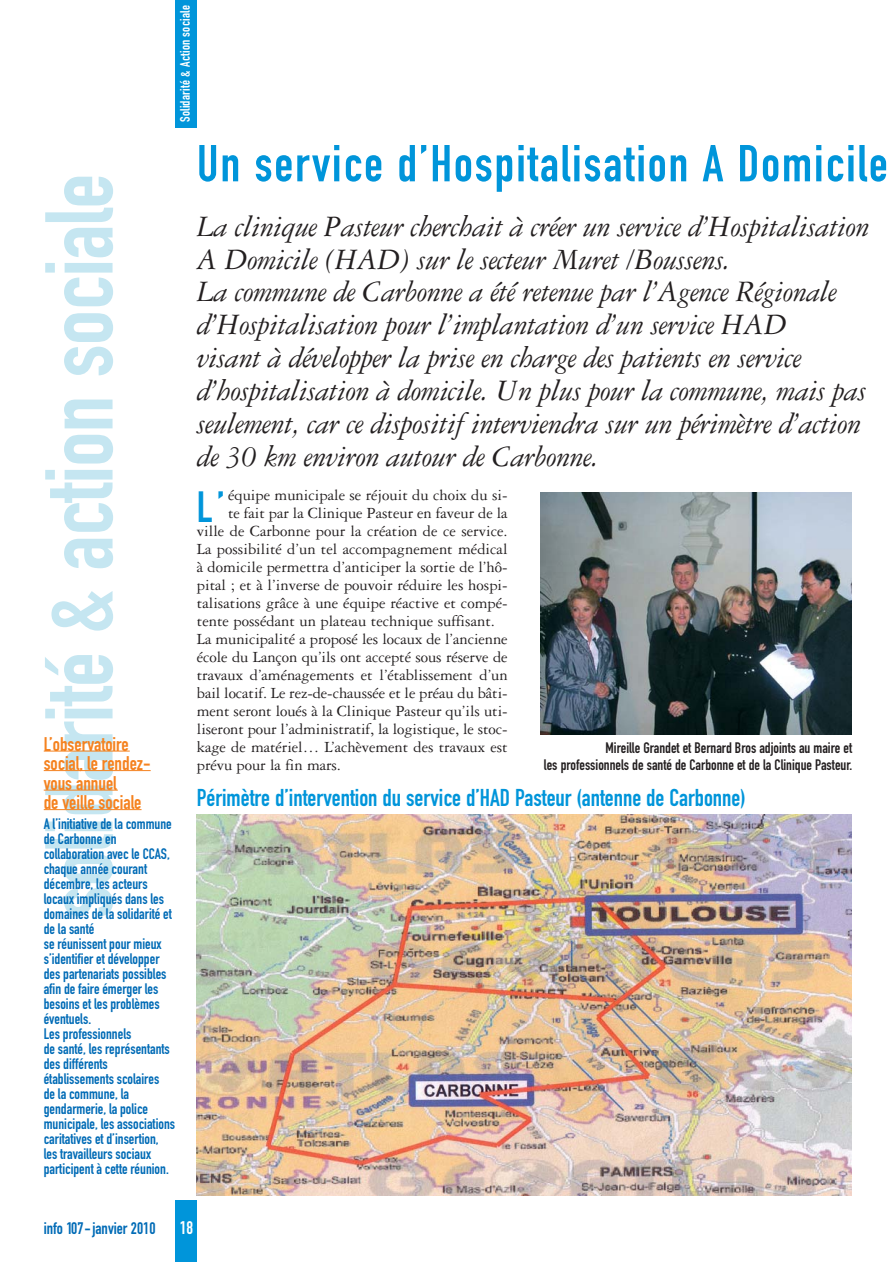
<style>
.page{position:relative;width:892px;height:1262px;background:#fff}
.page>*{position:absolute;margin:0;border:0;box-sizing:border-box;transform-origin:0 0}
.t1{font:94.5px "DIN Engschrift Alternate";letter-spacing:-.01em;color:#c5e6f1}
.t2{font:51px "DIN Engschrift Alternate";letter-spacing:.035em;color:#0095da}
.t3{font:43.05px "DIN Engschrift Alternate";color:#0095da}
.t4{font:italic 31.5px/32.8px "Garamond Three";letter-spacing:-.015em;color:#231f20}
.t5{font:24px "DIN Engschrift Alternate";color:#0095da}
.t6{font:19.5px/19.5px "DIN Engschrift Alternate";color:#f5821f}
.t7{font:18px "DIN Engschrift Alternate";color:#fff}
.t8{font:16.5px "Garamond Three";color:#231f20}
.t9{font:16.5px "DIN Engschrift Alternate";color:#006bb6}
.t10{font:15px/15px "DIN Engschrift Alternate";color:#006bb6}
.t11{font:15px/16.5px "DIN Engschrift Alternate";color:#231f20;text-align:right}
.t12{font:13.5px "DIN Engschrift Alternate";letter-spacing:.02em;color:#fff}
</style>
<div class="page">
<img style="left:43px;top:0;width:809px;height:1261px">
<p class="t12" style="left:180px;top:122px;width:118px;rotate:-90deg">Solidarité &amp; Action sociale</p>
<h1 class="t1" style="left:45px;top:918px;width:746px;rotate:-90deg">solidarité &amp; action sociale</h1>
<p class="t6" style="left:44px;top:736px;width:108px">L’observatoire social, le rendez&shy;vous annuel<br>de veille sociale</p>
<p class="t10" style="left:44px;top:817px;width:133px">A l’initiative de la commune de Carbonne en collaboration avec le CCAS, chaque année courant décembre, les acteurs locaux impliqués dans les domaines de la solidarité et de la santé<br>se réunissent pour mieux s’identifier et développer des partenariats possibles afin de faire émerger les besoins et les problèmes éventuels.<br>Les professionnels<br>de santé, les représentants des différents établissements scolaires<br>de la commune, la gendarmerie, la police municipale, les associations caritatives et d’insertion, les travailleurs sociaux participent à cette réunion.</p>
<h2 class="t2" style="left:197px;top:145px;width:692px">Un service d’Hospitalisation A Domicile</h2>
<p class="t4" style="left:197px;top:212px;width:674px">La clinique Pasteur cherchait à créer un service d’Hospitalisation A Domicile (HAD) sur le secteur Muret /Boussens.<br>La commune de Carbonne a été retenue par l’Agence Régionale d’Hospitalisation pour l’implantation d’un service HAD<br>visant à développer la prise en charge des patients en service d’hospitalisation à domicile. Un plus pour la commune, mais pas seulement, car ce dispositif interviendra sur un périmètre d’action de 30 km environ autour de Carbonne.</p>
<h3 class="t3" style="left:197px;top:491px;width:29px">L’</h3>
<p class="t8" style="left:228px;top:489px;width:281px">équipe municipale se réjouit du choix du si-</p>
<p class="t8" style="left:228px;top:507px;width:281px">te fait par la Clinique Pasteur en faveur de la</p>
<p class="t8" style="left:197px;top:525px;width:312px">ville de Carbonne pour la création de ce service.</p>
<p class="t8" style="left:197px;top:543px;width:312px">La possibilité d’un tel accompagnement médical</p>
<p class="t8" style="left:197px;top:561px;width:312px">à domicile permettra d’anticiper la sortie de l’hô-</p>
<p class="t8" style="left:197px;top:579px;width:312px">pital ; et à l’inverse de pouvoir réduire les hospi-</p>
<p class="t8" style="left:197px;top:597px;width:312px">talisations grâce à une équipe réactive et compé-</p>
<p class="t8" style="left:197px;top:615px;width:300px">tente possédant un plateau technique suffisant.</p>
<p class="t8" style="left:197px;top:633px;width:312px">La municipalité a proposé les locaux de l’ancienne</p>
<p class="t8" style="left:197px;top:651px;width:312px">école du Lançon qu’ils ont accepté sous réserve de</p>
<p class="t8" style="left:197px;top:669px;width:312px">travaux d’aménagements et l’établissement d’un</p>
<p class="t8" style="left:197px;top:687px;width:312px">bail locatif. Le rez-de-chaussée et le préau du bâti-</p>
<p class="t8" style="left:197px;top:705px;width:312px">ment seront loués à la Clinique Pasteur qu’ils uti-</p>
<p class="t8" style="left:197px;top:723px;width:312px">liseront pour l’administratif, la logistique, le stoc-</p>
<p class="t8" style="left:197px;top:741px;width:312px">kage de matériel… L’achèvement des travaux est</p>
<p class="t8" style="left:197px;top:759px;width:146px">prévu pour la fin mars.</p>
<p class="t11" style="left:544px;top:741px;width:310px">Mireille Grandet et Bernard Bros adjoints au maire et<br>les professionnels de santé de Carbonne et de la Clinique Pasteur.</p>
<h3 class="t5" style="left:197px;top:789px;width:550px">Périmètre d’intervention du service d’HAD Pasteur (antenne de Carbonne)</h3>
<p class="t9" style="left:44px;top:1222px;width:113px">info 107-janvier 2010</p>
<p class="t7" style="left:180px;top:1221px;width:15px">18</p>
</div>
